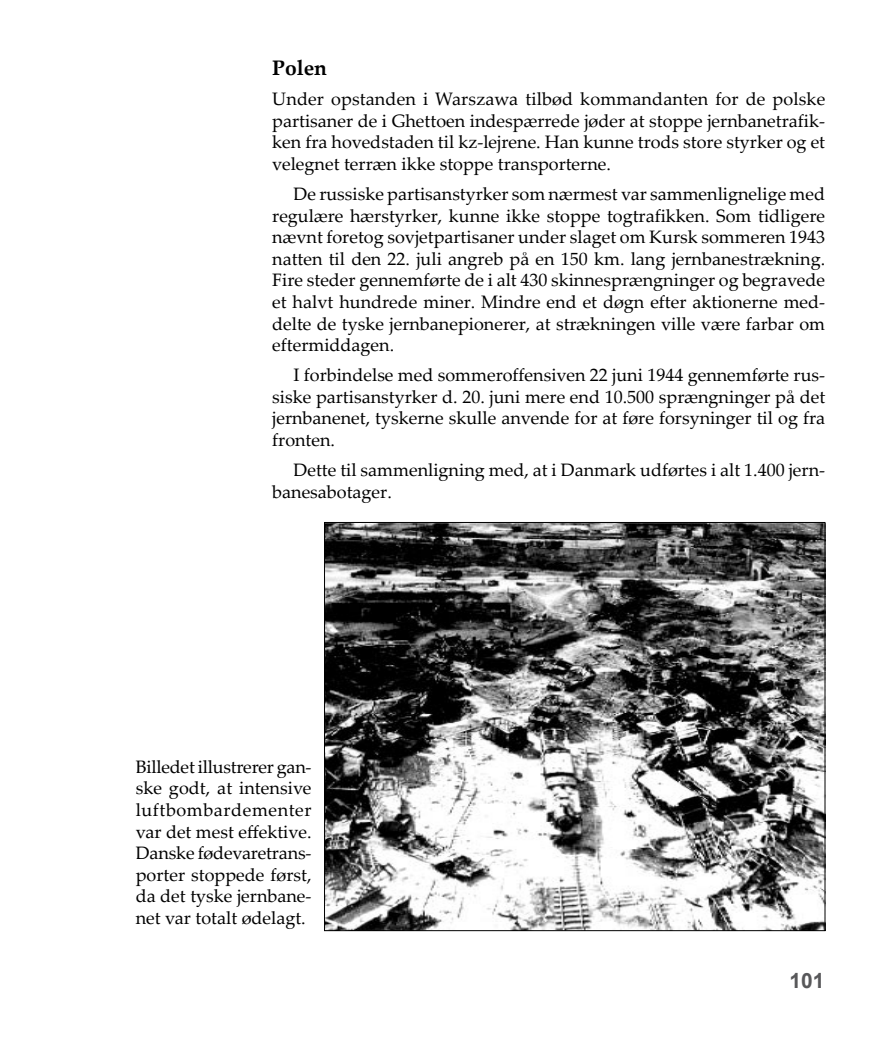
<style>
.page{position:relative;width:889px;height:1063px;background:#fff}
.page>*{position:absolute;margin:0;border:0;box-sizing:border-box;transform-origin:0 0}
.t1{font:700 21px "Palatino Linotype";color:#000}
.t2{font:700 21px "Arial";color:#58585a}
.t3{font:18px/21.6px "Palatino Linotype";color:#000;text-align:justify}
</style>
<div class="page">
<img style="left:326px;top:524px;width:497px;height:405px">
<p class="t1" style="left:272px;top:53px;width:56px">Polen</p>
<p class="t3" style="left:272px;top:87px;width:554px">Under opstanden i Warszawa tilbød kommandanten for de polske partisaner de i Ghettoen indespærrede jøder at stoppe jernbanetrafik&shy;ken fra hovedstaden til kz-lejrene. Han kunne trods store styrker og et velegnet terræn ikke stoppe transporterne.</p>
<p class="t3" style="left:272px;top:182px;width:554px;text-indent:21px">De russiske partisanstyrker som nærmest var sammenlignelige med regulære hærstyrker, kunne ikke stoppe togtrafikken. Som tidligere nævnt foretog sovjetpartisaner under slaget om Kursk sommeren 1943 natten til den 22. juli angreb på en 150 km. lang jernbanestrækning.<br>Fire steder gennemførte de i alt 430 skinnesprængninger og begravede et halvt hundrede miner. Mindre end et døgn efter aktionerne med&shy;delte de tyske jernbanepionerer, at strækningen ville være farbar om eftermiddagen.</p>
<p class="t3" style="left:272px;top:364px;width:554px;text-indent:21px">I forbindelse med sommeroffensiven 22 juni 1944 gennemførte rus&shy;siske partisanstyrker d. 20. juni mere end 10.500 sprængninger på det jernbanenet, tyskerne skulle anvende for at føre forsyninger til og fra fronten.</p>
<p class="t3" style="left:272px;top:458px;width:554px;text-indent:21px">Dette til sammenligning med, at i Danmark udførtes i alt 1.400 jern&shy;banesabotager.</p>
<p class="t3" style="left:136px;top:755px;width:177px">Billedet illustrerer gan&shy;ske godt, at intensive luftbombardementer var det mest effektive.<br>Danske fødevaretrans&shy;porter stoppede først, da det tyske jernbane&shy;net var totalt ødelagt.</p>
<p class="t2" style="left:789px;top:967px;width:37px">101</p>
</div>
